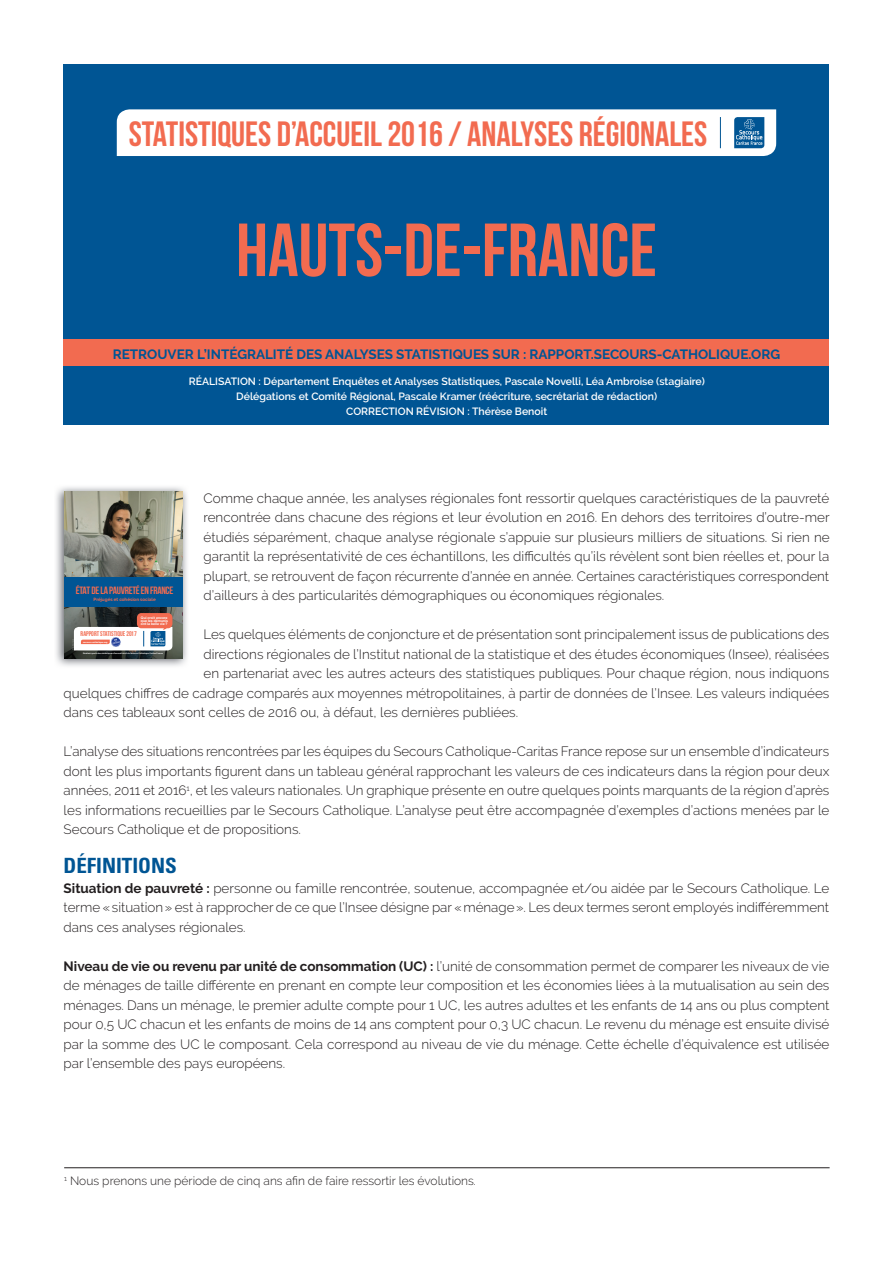
<style>
.page{position:relative;width:893px;height:1263px;background:#fff}
.page>*{position:absolute;margin:0;border:0;box-sizing:border-box;transform-origin:0 0}
.t1{font:700 75px "Bebas Neue";color:#f26b50}
.t2{font:700 35.1px "Bebas Neue";color:#f26b50}
.t3{font:700 condensed 21px "Univers";color:#005594}
.t4{font:300 13.5px/19.5px "Raleway";color:#231f20;text-align:justify}
.t5{font:700 13.5px "Raleway";color:#005594}
.t6{font:300 12px "Raleway";color:#231f20}
.t7{font:600 10.5px/15px "Raleway";color:#fff;text-align:center}
.t8{font:700 10.5px "Bebas Neue";letter-spacing:-.025em;color:#f26b50}
.t9{font:700 6.75px "Bebas Neue";color:#f26b50}
.t10{font:700 4.5px "Raleway";color:#f26b50}
.t11{font:700 3.45px/3.4px "Helvetica Neue";color:#fff}
.t12{font:800 2.1px "Raleway";color:#fff}
.t13{font:700 1.95px "Raleway";color:#fff}
.s1{font-weight:700}
</style>
<div class="page">
<div style="left:64px;top:64px;width:765px;height:360px;background:#005594"></div>
<hr style="left:64px;top:1167px;width:766px;height:1px;background:#231f20">
<div style="left:64px;top:340px;width:765px;height:26px;background:#f26b50"></div>
<img style="left:56px;top:487px;width:131px;height:179px">
<img style="left:64px;top:491px;width:118px;height:168px">
<div style="left:64px;top:578px;width:118px;height:29px;background:#005594"></div>
<div style="left:137px;top:613px;width:35px;height:15px;background:#f26b50;border-radius:5px"></div>
<svg style="left:74px;top:623px;width:98px;height:27px"></svg>
<div style="left:117px;top:109px;width:659px;height:47px;background:#fff"></div>
<h2 class="t2" style="left:129px;top:114px;width:580px">STATISTIQUES D’ACCUEIL 2016 / ANALYSES RÉGIONALES</h2>
<h1 class="t1" style="left:236px;top:209px;width:422px">HAUTS-DE-FRANCE</h1>
<p class="t5" style="left:113px;top:346px;width:669px">RETROUVER L’INTÉGRALITÉ DES ANALYSES STATISTIQUES SUR : RAPPORT.SECOURS-CATHOLIQUE.ORG</p>
<p class="t7" style="left:189px;top:374px;width:518px">RÉALISATION : Département Enquêtes et Analyses Statistiques, Pascale Novelli, Léa Ambroise (stagiaire)<br>Délégations et Comité Régional, Pascale Kramer (réécriture, secrétariat de rédaction)<br>CORRECTION RÉVISION : Thérèse Benoit</p>
<p class="t4" style="left:204px;top:488px;width:628px">Comme chaque année, les analyses régionales font ressortir quelques caractéristiques de la pauvreté rencontrée dans chacune des régions et leur évolution en 2016. En dehors des territoires d’outre-mer étudiés séparément, chaque analyse régionale s’appuie sur plusieurs milliers de situations. Si rien ne garantit la représentativité de ces échantillons, les difficultés qu’ils révèlent sont bien réelles et, pour la plupart, se retrouvent de façon récurrente d’année en année. Certaines caractéristiques correspondent d’ailleurs à des particularités démographiques ou économiques régionales.</p>
<p class="t4" style="left:204px;top:624px;width:627px">Les quelques éléments de conjoncture et de présentation sont principalement issus de publications des</p>
<p class="t4" style="left:204px;top:644px;width:627px">directions régionales de l’Institut national de la statistique et des études économiques (Insee), réalisées</p>
<p class="t4" style="left:204px;top:663px;width:627px">en partenariat avec les autres acteurs des statistiques publiques. Pour chaque région, nous indiquons</p>
<p class="t4" style="left:64px;top:683px;width:767px">quelques chiffres de cadrage comparés aux moyennes métropolitaines, à partir de données de l’Insee. Les valeurs indiquées</p>
<p class="t4" style="left:64px;top:702px;width:456px">dans ces tableaux sont celles de 2016 ou, à défaut, les dernières publiées.</p>
<p class="t4" style="left:64px;top:741px;width:767px">L’analyse des situations rencontrées par les équipes du Secours Catholique-Caritas France repose sur un ensemble d’indicateurs dont les plus importants figurent dans un tableau général rapprochant les valeurs de ces indicateurs dans la région pour deux années, 2011 et 2016<sup>1</sup>, et les valeurs nationales. Un graphique présente en outre quelques points marquants de la région d’après les informations recueillies par le Secours Catholique. L’analyse peut être accompagnée d’exemples d’actions menées par le Secours Catholique et de propositions.</p>
<h3 class="t3" style="left:64px;top:853px;width:115px">DÉFINITIONS</h3>
<p class="t4" style="left:64px;top:878px;width:767px"><span class="s1">Situation de pauvreté :</span> personne ou famille rencontrée, soutenue, accompagnée et/ou aidée par le Secours Catholique. Le terme « situation » est à rapprocher de ce que l’Insee désigne par « ménage ». Les deux termes seront employés indifféremment dans ces analyses régionales.</p>
<p class="t4" style="left:64px;top:956px;width:767px"><span class="s1">Niveau de vie ou revenu par unité de consommation (UC) :</span> l’unité de consommation permet de comparer les niveaux de vie de ménages de taille différente en prenant en compte leur composition et les économies liées à la mutualisation au sein des ménages. Dans un ménage, le premier adulte compte pour 1 UC, les autres adultes et les enfants de 14 ans ou plus comptent pour 0,5 UC chacun et les enfants de moins de 14 ans comptent pour 0,3 UC chacun. Le revenu du ménage est ensuite divisé par la somme des UC le composant. Cela correspond au niveau de vie du ménage. Cette échelle d’équivalence est utilisée par l’ensemble des pays européens.</p>
<p class="t8" style="left:76px;top:584px;width:99px">ÉTAT DE LA PAUVRETÉ EN FRANCE</p>
<p class="t10" style="left:94px;top:597px;width:64px">Préjugés et cohésion sociale</p>
<p class="t11" style="left:141px;top:616px;width:28px">Qui croit encore que les démunis ont la belle vie ?</p>
<p class="t9" style="left:81px;top:630px;width:58px">RAPPORT STATISTIQUE 2017</p>
<p class="t12" style="left:83px;top:641px;width:26px">secours-catholique.org</p>
<p class="t13" style="left:83px;top:652px;width:81px">Réalisé à partir des statistiques d’accueil 2016 du Secours Catholique Caritas France</p>
<p class="t6" style="left:64px;top:1174px;width:413px"><sup>1</sup> Nous prenons une période de cinq ans afin de faire ressortir les évolutions.</p>
</div>
